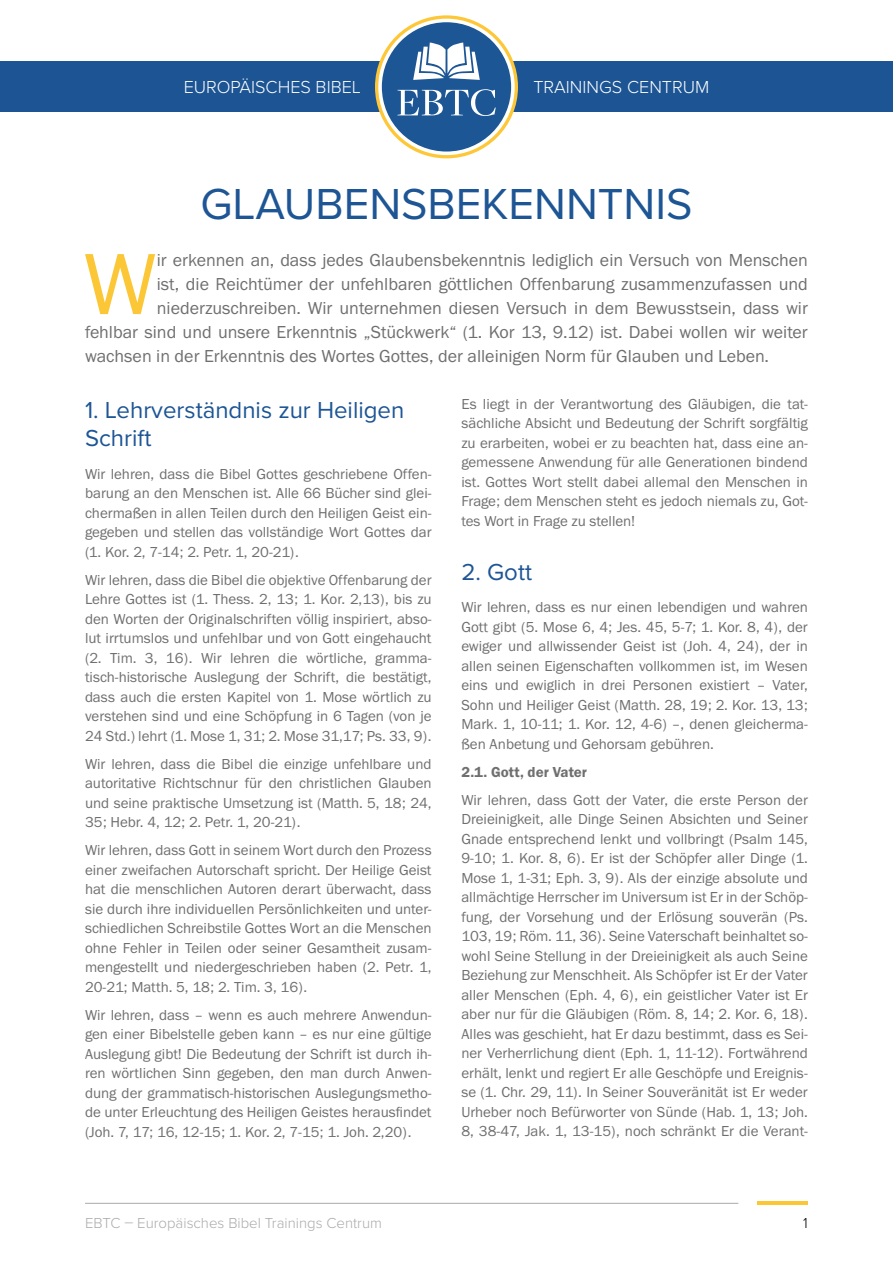
<style>
.page{position:relative;width:893px;height:1263px;background:#fff}
.page>*{position:absolute;margin:0;border:0;box-sizing:border-box;transform-origin:0 0}
.Intro{font:90px "Franklin Gothic URW Boo";color:#fcc736}
.H2_ohne_Linie{font:45px "Proxima Nova";color:#1d5595}
.t1{font:24px/28.8px "Proxima Nova";color:#1d5595}
.Intro-2{font:18px "Franklin Gothic URW Boo";color:#706f6f}
.t2{font:300 18px "Proxima Nova";color:#fff}
.Absatz{font:15px/19.5px "Franklin Gothic URW Boo";color:#706f6f;text-align:justify}
.t3{font:300 15px "Proxima Nova";color:#aaa}
.Absatz-2{font:15px "Franklin Gothic URW Dem";color:#706f6f}
.t4{font:300 15px "Proxima Nova";color:#000}
</style>
<div class="page">
<hr style="left:758px;top:1201px;width:50px;height:4px;background:#fcc736">
<hr style="left:85px;top:1203px;width:653px;height:1px;background:#aaa">
<div style="left:0;top:61px;width:893px;height:51px;background:#1c5494"></div>
<svg style="left:377px;top:17px;width:139px;height:140px"></svg>
<div style="left:375px;top:15px;width:143px;height:143px;border:3px solid #fdc737;border-radius:50%"></div>
<div style="left:382px;top:22px;width:129px;height:130px;background:#1c5695;border-radius:50%"></div>
<svg style="left:413px;top:43px;width:67px;height:37px"></svg>
<svg style="left:397px;top:89px;width:99px;height:27px"></svg>
<p class="t2" style="left:184px;top:74px;width:179px">EUROPÄISCHES BIBEL</p>
<p class="t2" style="left:533px;top:74px;width:177px">TRAININGS CENTRUM</p>
<p class="H2_ohne_Linie" style="left:200px;top:171px;width:494px">GLAUBENSBEKENNTNIS</p>
<p class="Intro" style="left:83px;top:228px;width:75px">W</p>
<p class="Intro-2" style="left:157px;top:249px;width:653px">ir erkennen an, dass jedes Glaubensbekenntnis lediglich ein Versuch von Menschen</p>
<p class="Intro-2" style="left:157px;top:273px;width:653px">ist, die Reichtümer der unfehlbaren göttlichen Offenbarung zusammenzufassen und</p>
<p class="Intro-2" style="left:157px;top:297px;width:653px">niederzuschreiben. Wir unternehmen diesen Versuch in dem Bewusstsein, dass wir</p>
<p class="Intro-2" style="left:85px;top:321px;width:724px">fehlbar sind und unsere Erkenntnis „Stückwerk“ (1. Kor 13, 9.12) ist. Dabei wollen wir weiter</p>
<p class="Intro-2" style="left:85px;top:345px;width:686px">wachsen in der Erkenntnis des Wortes Gottes, der alleinigen Norm für Glauben und Leben.</p>
<h3 class="t1" style="left:85px;top:394px;width:321px">1. Lehrverständnis zur Heiligen<br>Schrift</h3>
<p class="Absatz" style="left:85px;top:464px;width:348px">Wir lehren, dass die Bibel Gottes geschriebene Offen&shy;barung an den Menschen ist. Alle 66 Bücher sind glei&shy;chermaßen in allen Teilen durch den Heiligen Geist ein&shy;gegeben und stellen das vollständige Wort Gottes dar (1. Kor. 2, 7-14; 2. Petr. 1, 20-21).</p>
<p class="Absatz" style="left:85px;top:570px;width:348px">Wir lehren, dass die Bibel die objektive Offenbarung der Lehre Gottes ist (1. Thess. 2, 13; 1. Kor. 2,13), bis zu den Worten der Originalschriften völlig inspiriert, abso&shy;lut irrtumslos und unfehlbar und von Gott eingehaucht (2. Tim. 3, 16). Wir lehren die wörtliche, gramma&shy;tisch-historische Auslegung der Schrift, die bestätigt, dass auch die ersten Kapitel von 1. Mose wörtlich zu verstehen sind und eine Schöpfung in 6 Tagen (von je 24 Std.) lehrt (1. Mose 1, 31; 2. Mose 31,17; Ps. 33, 9).</p>
<p class="Absatz" style="left:85px;top:754px;width:348px">Wir lehren, dass die Bibel die einzige unfehlbare und autoritative Richtschnur für den christlichen Glauben und seine praktische Umsetzung ist (Matth. 5, 18; 24, 35; Hebr. 4, 12; 2. Petr. 1, 20-21).</p>
<p class="Absatz" style="left:85px;top:840px;width:348px">Wir lehren, dass Gott in seinem Wort durch den Prozess einer zweifachen Autorschaft spricht. Der Heilige Geist hat die menschlichen Autoren derart überwacht, dass sie durch ihre individuellen Persönlichkeiten und unter&shy;schiedlichen Schreibstile Gottes Wort an die Menschen ohne Fehler in Teilen oder seiner Gesamtheit zusam&shy;mengestellt und niedergeschrieben haben (2. Petr. 1, 20-21; Matth. 5, 18; 2. Tim. 3, 16).</p>
<p class="Absatz" style="left:85px;top:1005px;width:348px">Wir lehren, dass – wenn es auch mehrere Anwendun&shy;gen einer Bibelstelle geben kann – es nur eine gültige Auslegung gibt! Die Bedeutung der Schrift ist durch ih&shy;ren wörtlichen Sinn gegeben, den man durch Anwen&shy;dung der grammatisch-historischen Auslegungsmetho&shy;de unter Erleuchtung des Heiligen Geistes herausfindet (Joh. 7, 17; 16, 12-15; 1. Kor. 2, 7-15; 1. Joh. 2,20).</p>
<p class="Absatz" style="left:461px;top:394px;width:348px">Es liegt in der Verantwortung des Gläubigen, die tat&shy;sächliche Absicht und Bedeutung der Schrift sorgfältig zu erarbeiten, wobei er zu beachten hat, dass eine an&shy;gemessene Anwendung für alle Generationen bindend ist. Gottes Wort stellt dabei allemal den Menschen in Frage; dem Menschen steht es jedoch niemals zu, Got&shy;tes Wort in Frage zu stellen!</p>
<h3 class="t1" style="left:461px;top:556px;width:72px">2. Gott</h3>
<p class="Absatz" style="left:461px;top:597px;width:348px">Wir lehren, dass es nur einen lebendigen und wahren Gott gibt (5. Mose 6, 4; Jes. 45, 5-7; 1. Kor. 8, 4), der ewiger und allwissender Geist ist (Joh. 4, 24), der in allen seinen Eigenschaften vollkommen ist, im Wesen eins und ewiglich in drei Personen existiert – Vater, Sohn und Heiliger Geist (Matth. 28, 19; 2. Kor. 13, 13; Mark. 1, 10-11; 1. Kor. 12, 4-6) –, denen gleicherma&shy;ßen Anbetung und Gehorsam gebühren.</p>
<p class="Absatz-2" style="left:461px;top:762px;width:127px">2.1. Gott, der Vater</p>
<p class="Absatz" style="left:461px;top:790px;width:348px">Wir lehren, dass Gott der Vater, die erste Person der Dreieinigkeit, alle Dinge Seinen Absichten und Seiner Gnade entsprechend lenkt und vollbringt (Psalm 145, 9-10; 1. Kor. 8, 6). Er ist der Schöpfer aller Dinge (1.<br>Mose 1, 1-31; Eph. 3, 9). Als der einzige absolute und allmächtige Herrscher im Universum ist Er in der Schöp&shy;fung, der Vorsehung und der Erlösung souverän (Ps.<br>103, 19; Röm. 11, 36). Seine Vaterschaft beinhaltet so&shy;wohl Seine Stellung in der Dreieinigkeit als auch Seine Beziehung zur Menschheit. Als Schöpfer ist Er der Vater aller Menschen (Eph. 4, 6), ein geistlicher Vater ist Er aber nur für die Gläubigen (Röm. 8, 14; 2. Kor. 6, 18).<br>Alles was geschieht, hat Er dazu bestimmt, dass es Sei&shy;ner Verherrlichung dient (Eph. 1, 11-12). Fortwährend erhält, lenkt und regiert Er alle Geschöpfe und Ereignis&shy;se (1. Chr. 29, 11). In Seiner Souveränität ist Er weder Urheber noch Befürworter von Sünde (Hab. 1, 13; Joh.<br>8, 38-47, Jak. 1, 13-15), noch schränkt Er die Verant-</p>
<p class="t3" style="left:85px;top:1212px;width:298px">EBTC – Europäisches Bibel Trainings Centrum</p>
<p class="t4" style="left:803px;top:1212px;width:6px">1</p>
</div>
